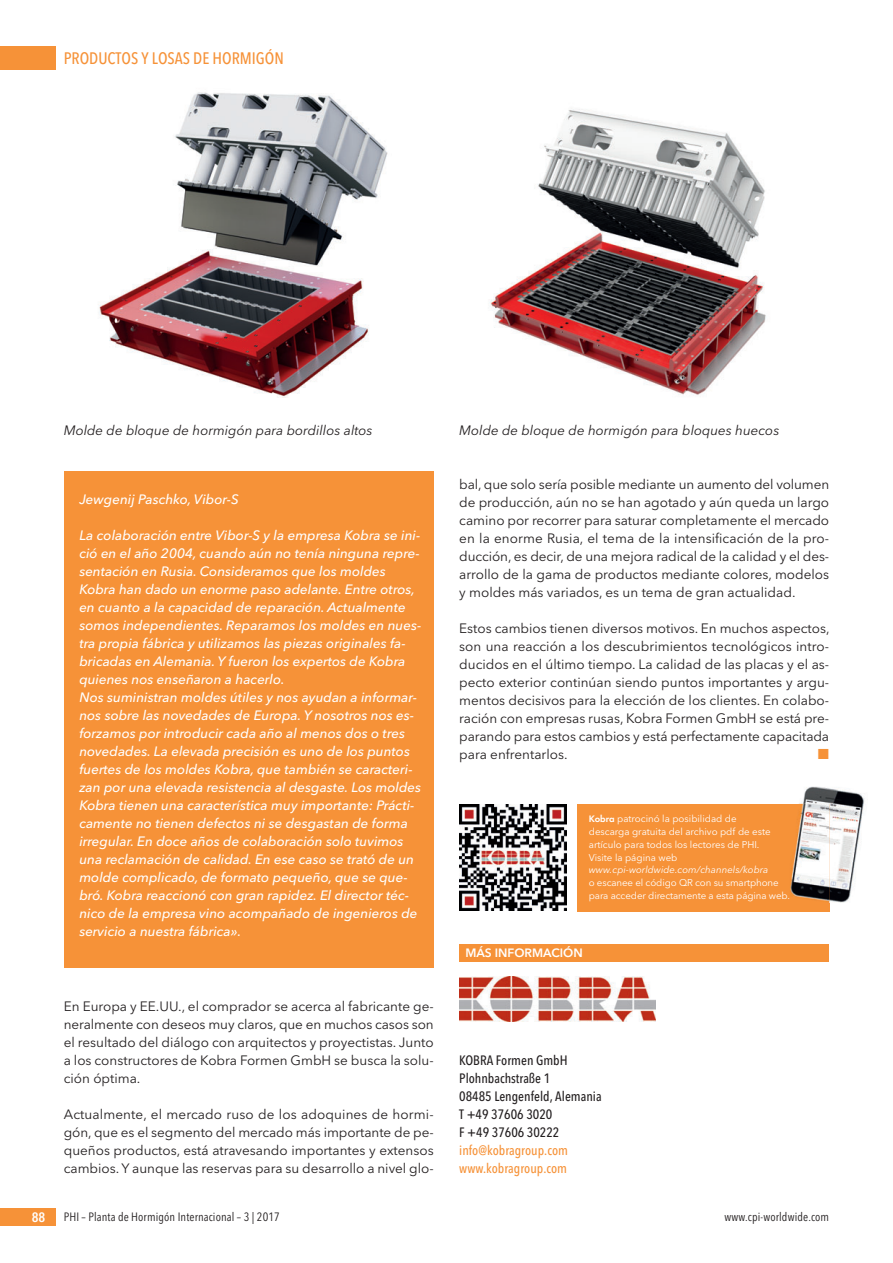
<style>
.page{position:relative;width:893px;height:1263px;background:#fff}
.page>*{position:absolute;margin:0;border:0;box-sizing:border-box;transform-origin:0 0}
.t1{font:500 16.5px "Avenir Next Condensed";color:#f69238}
.t2{font:13.5px/18px "Avenir Next";color:#231f20;text-align:justify}
.t3{font:italic 500 13.5px/18px "Avenir Next";color:#fff}
.t4{font:500 13.5px/18px "Avenir Next Condensed";color:#231f20}
.t5{font:italic 13.5px "Avenir Next";color:#231f20}
.t6{font:500 13.5px/18px "Avenir Next Condensed";color:#f69238}
.t7{font:600 13.5px "Avenir Next Condensed";color:#fff}
.t8{font:13.5px "European Pi Three";color:#f69238}
.t9{font:12px "Avenir Next Condensed";letter-spacing:.01em;color:#231f20}
.t10{font:600 12px "Avenir Next";color:#fff}
.t11{font:9.75px/12.8px "Avenir Next";color:#fff}
.t12{font:italic 9.75px "Avenir Next";color:#fff}
.s1{font-family:"Futura T";font-weight:600}
</style>
<div class="page">
<div style="left:0;top:47px;width:55px;height:23px;background:#f69238"></div>
<div style="left:0;top:1208px;width:55px;height:18px;background:#f69238"></div>
<div style="left:459px;top:945px;width:370px;height:17px;background:#f69238"></div>
<img style="left:459px;top:977px;width:196px;height:45px">
<img style="left:99px;top:92px;width:289px;height:305px">
<img style="left:489px;top:109px;width:277px;height:286px">
<div style="left:64px;top:471px;width:370px;height:497px;background:#f69238"></div>
<div style="left:577px;top:804px;width:252px;height:107px;background:#f69238"></div>
<img style="left:459px;top:804px;width:107px;height:107px">
<img style="left:799px;top:786px;width:66px;height:120px">
<img style="left:790px;top:804px;width:39px;height:99px">
<p class="t1" style="left:64px;top:51px;width:222px">PRODUCTOS Y LOSAS DE HORMIGÓN</p>
<p class="t5" style="left:64px;top:424px;width:310px">Molde de bloque de hormigón para bordillos altos</p>
<p class="t5" style="left:459px;top:424px;width:322px">Molde de bloque de hormigón para bloques huecos</p>
<p class="t3" style="left:79px;top:492px;width:161px">Jewgenij Paschko, Vibor-S</p>
<p class="t3" style="left:79px;top:528px;width:343px">La colaboración entre Vibor-S y la empresa Kobra se ini&shy;ció en el año 2004, cuando aún no tenía ninguna repre&shy;sentación en Rusia. Consideramos que los moldes Kobra han dado un enorme paso adelante. Entre otros, en cuanto a la capacidad de reparación. Actualmente somos independientes. Reparamos los moldes en nues&shy;tra propia fábrica y utilizamos las piezas originales fa&shy;bricadas en Alemania. Y fueron los expertos de Kobra quienes nos enseñaron a hacerlo.<br>Nos suministran moldes útiles y nos ayudan a informar&shy;nos sobre las novedades de Europa. Y nosotros nos es&shy;forzamos por introducir cada año al menos dos o tres novedades. La elevada precisión es uno de los puntos fuertes de los moldes Kobra, que también se caracteri&shy;zan por una elevada resistencia al desgaste. Los moldes Kobra tienen una característica muy importante: Prácti&shy;camente no tienen defectos ni se desgastan de forma irregular. En doce años de colaboración solo tuvimos una reclamación de calidad. En ese caso se trató de un molde complicado, de formato pequeño, que se que&shy;bró. Kobra reaccionó con gran rapidez. El director téc&shy;nico de la empresa vino acompañado de ingenieros de servicio a nuestra fábrica».</p>
<p class="t2" style="left:64px;top:998px;width:371px">En Europa y EE.UU., el comprador se acerca al fabricante ge&shy;neralmente con deseos muy claros, que en muchos casos son el resultado del diálogo con arquitectos y proyectistas. Junto a los constructores de Kobra Formen GmbH se busca la solu&shy;ción óptima.</p>
<p class="t2" style="left:64px;top:1106px;width:371px">Actualmente, el mercado ruso de los adoquines de hormi&shy;gón, que es el segmento del mercado más importante de pe&shy;queños productos, está atravesando importantes y extensos cambios. Y aunque las reservas para su desarrollo a nivel glo-</p>
<p class="t2" style="left:459px;top:476px;width:371px">bal, que solo sería posible mediante un aumento del volumen de producción, aún no se han agotado y aún queda un largo camino por recorrer para saturar completamente el mercado en la enorme Rusia, el tema de la intensificación de la pro&shy;ducción, es decir, de una mejora radical de la calidad y el des&shy;arrollo de la gama de productos mediante colores, modelos y moldes más variados, es un tema de gran actualidad.</p>
<p class="t2" style="left:459px;top:620px;width:372px">Estos cambios tienen diversos motivos. En muchos aspectos, son una reacción a los descubrimientos tecnológicos intro&shy;ducidos en el último tiempo. La calidad de las placas y el as&shy;pecto exterior continúan siendo puntos importantes y argu&shy;mentos decisivos para la elección de los clientes. En colabo&shy;ración con empresas rusas, Kobra Formen GmbH se está pre&shy;parando para estos cambios y está perfectamente capacitada para enfrentarlos.</p>
<p class="t8" style="left:818px;top:746px;width:13px">-</p>
<p class="t11" style="left:589px;top:813px;width:184px"><span class="s1">Kobra</span> patrocinó la posibilidad de descarga gratuita del archivo pdf de este artículo para todos los lectores de PHI.<br>Visite la página web</p>
<p class="t12" style="left:589px;top:866px;width:181px">www.cpi-worldwide.com/channels/kobra</p>
<p class="t11" style="left:589px;top:877px;width:203px">o escanee el código QR con su smartphone pa ra acceder directamente a esta página web.</p>
<p class="t10" style="left:465px;top:948px;width:119px">MÁS INFORMACIÓN</p>
<p class="t4" style="left:459px;top:1052px;width:144px">KOBRA Formen GmbH<br>Plohnbachstraße 1<br>08485 Lengenfeld, Alemania<br>T +49 37606 3020<br>F +49 37606 30222</p>
<p class="t6" style="left:459px;top:1142px;width:110px">info@kobragroup.com www.kobragroup.com</p>
<p class="t7" style="left:32px;top:1211px;width:15px">88</p>
<p class="t9" style="left:64px;top:1211px;width:218px">PHI – Planta de Hormigón Internacional – 3 | 2017</p>
<p class="t9" style="left:725px;top:1211px;width:106px">www.cpi-worldwide.com</p>
</div>
